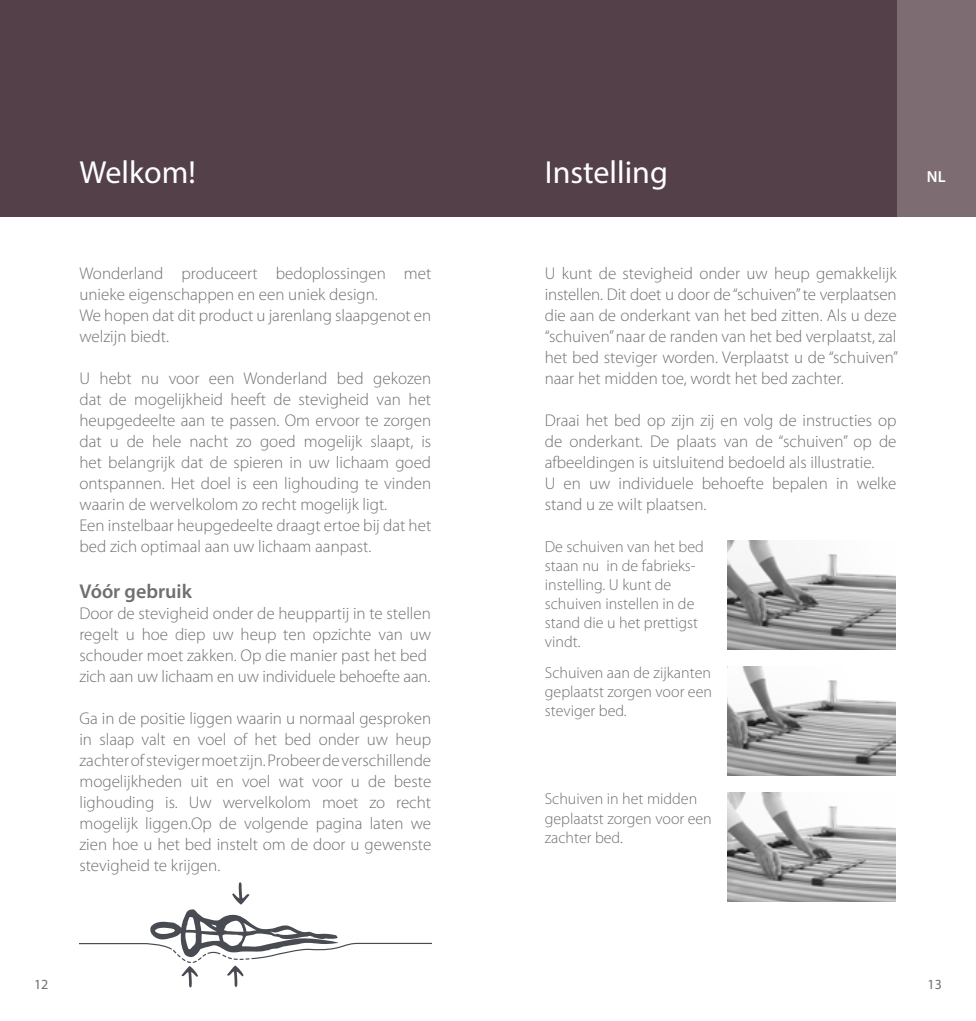
<style>
.page{position:relative;width:976px;height:1021px;background:#fff}
.page>*{position:absolute;margin:0;border:0;box-sizing:border-box;transform-origin:0 0}
.t1{font:32px "Myriad Pro";color:#fff}
.t2{font:600 20px "Myriad Pro";color:#706f6f}
.t3{font:300 17px/21px "Myriad Pro";color:#706f6f}
.t4{font:300 16px/19px "Myriad Pro";color:#706f6f}
.t5{font:600 16px "Myriad Pro";color:#fff}
.t6{font:14px "Myriad Pro";color:#706f6f}
</style>
<div class="page">
<div style="left:896px;top:0;width:79px;height:217px;background:#7d6d73"></div>
<div style="left:0;top:0;width:896px;height:217px;background:#534048"></div>
<img style="left:727px;top:666px;width:168px;height:109px">
<img style="left:727px;top:540px;width:168px;height:109px">
<img style="left:727px;top:792px;width:168px;height:109px">
<svg style="left:79px;top:882px;width:352px;height:105px"></svg>
<h1 class="t1" style="left:79px;top:152px;width:118px">Welkom!</h1>
<h1 class="t1" style="left:544px;top:152px;width:125px">Instelling</h1>
<p class="t5" style="left:926px;top:167px;width:21px">NL</p>
<p class="t3" style="left:79px;top:263px;width:353px">Wonderland produceert bedoplossingen met unieke eigenschappen en een uniek design.<br>We hopen dat dit product u jarenlang slaapgenot en welzijn biedt.</p>
<p class="t3" style="left:79px;top:368px;width:353px">U hebt nu voor een Wonderland bed gekozen dat de mogelijkheid heeft de stevigheid van het heupgedeelte aan te passen. Om ervoor te zorgen dat u de hele nacht zo goed mogelijk slaapt, is het belangrijk dat de spieren in uw lichaam goed ontspannen. Het doel is een lighouding te vinden waarin de wervelkolom zo recht mogelijk ligt.<br>Een instelbaar heupgedeelte draagt ertoe bij dat het bed zich optimaal aan uw lichaam aanpast.</p>
<p class="t2" style="left:79px;top:578px;width:114px">Vóór gebruik</p>
<p class="t3" style="left:79px;top:602px;width:353px">Door de stevigheid onder de heuppartij in te stellen regelt u hoe diep uw heup ten opzichte van uw schouder moet zakken. Op die manier past het bed zich aan uw lichaam en uw individuele behoefte aan.</p>
<p class="t3" style="left:79px;top:707px;width:353px;text-align:justify">Ga in de positie liggen waarin u normaal gesproken in slaap valt en voel of het bed onder uw heup zachter of steviger moet zijn. Probeer de verschillende mogelijkheden uit en voel wat voor u de beste lighouding is. Uw wervelkolom moet zo recht mogelijk liggen.Op de volgende pagina laten we zien hoe u het bed instelt om de door u gewenste stevigheid te krijgen.</p>
<p class="t3" style="left:544px;top:263px;width:355px;text-align:justify">U kunt de stevigheid onder uw heup gemakkelijk instellen. Dit doet u door de “schuiven” te verplaatsen die aan de onderkant van het bed zitten. Als u deze “schuiven” naar de randen van het bed verplaatst, zal het bed steviger worden. Verplaatst u de “schuiven” naar het midden toe, wordt het bed zachter.</p>
<p class="t3" style="left:544px;top:410px;width:353px">Draai het bed op zijn zij en volg de instructies op de onderkant. De plaats van de “schuiven” op de afbeeldingen is uitsluitend bedoeld als illustratie.<br>U en uw individuele behoefte bepalen in welke stand u ze wilt plaatsen.</p>
<p class="t4" style="left:544px;top:537px;width:160px">De schuiven van het bed staan nu in de fabrieks&shy;instelling. U kunt de schuiven instellen in de stand die u het prettigst vindt.</p>
<p class="t4" style="left:544px;top:663px;width:168px;text-align:justify">Schuiven aan de zijkanten geplaatst zorgen voor een steviger bed.</p>
<p class="t4" style="left:544px;top:789px;width:168px">Schuiven in het midden geplaatst zorgen voor een zachter bed.</p>
<p class="t6" style="left:34px;top:975px;width:16px">12</p>
<p class="t6" style="left:927px;top:975px;width:16px">13</p>
</div>
